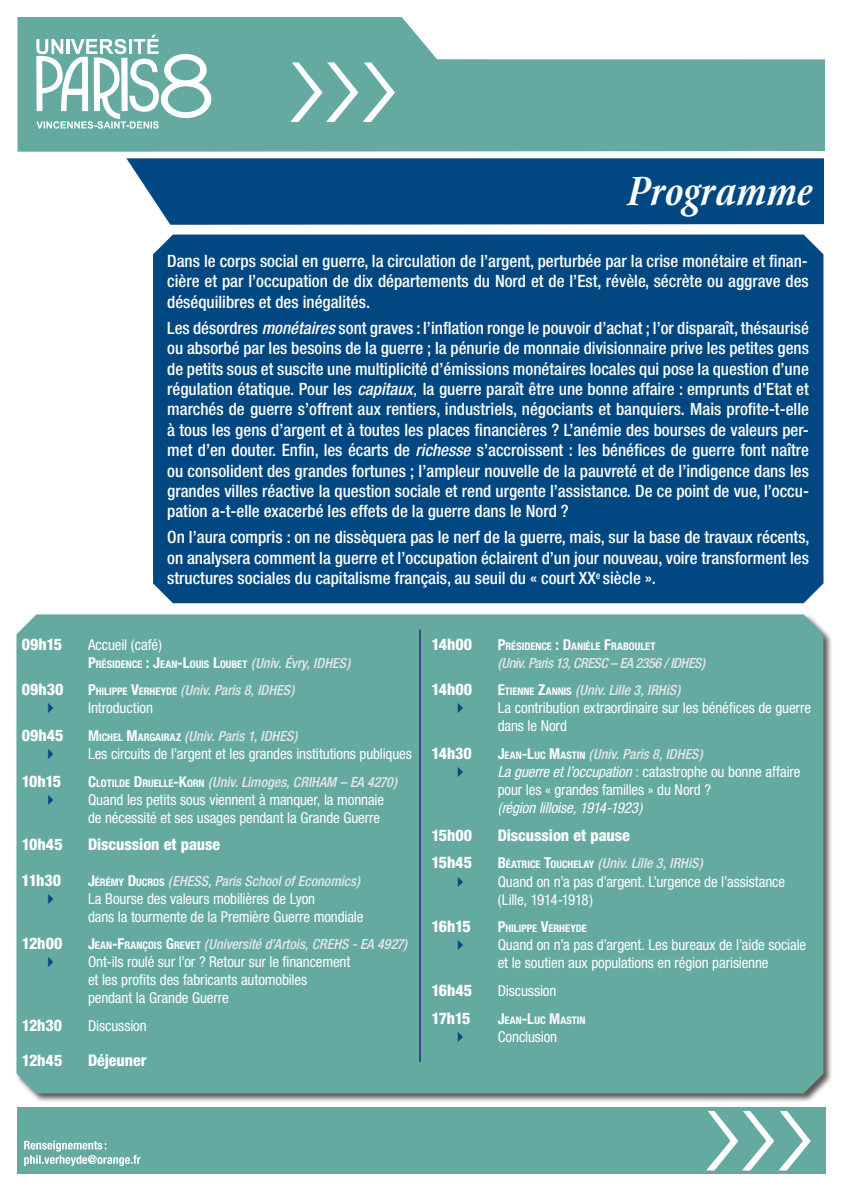
<style>
.page{position:relative;width:842px;height:1191px;background:#fff}
.page>*{position:absolute;margin:0;border:0;box-sizing:border-box;transform-origin:0 0}
.t1{font:italic 600 44px "Stone Print";color:#fff}
.t2{font:500 condensed 17px/20.4px "Helvetica Neue";color:#fff;text-align:justify}
.t3{font:800 condensed 16px "Helvetica Neue";letter-spacing:-.005em;color:#fff}
.t4{font:condensed 15px/18px "Helvetica Neue";letter-spacing:-.01em;color:#fff}
.t5{font:italic condensed 15px "Helvetica Neue";letter-spacing:-.01em;color:#fff}
.t6{font:italic 500 condensed 14px "Helvetica Neue";color:#e6e7e9}
.t7{font:italic 500 condensed 14px "Helvetica Neue";letter-spacing:-.03em;color:#e6e7e9}
.t8{font:700 condensed 10.5px "Helvetica Neue";color:#fff}
.s1{font-style:italic}
.s2{font-weight:400;font-stretch:normal}
.s3{font-size:15px}
.s4{font-weight:500;font-style:italic;font-size:14px;color:#e6e7e9}
.s5{font-weight:700;font-style:normal;font-size:15px;color:#fff}
.s6{font-weight:700;font-style:normal;font-size:10.5px;color:#fff}
</style>
<div class="page">
<svg style="left:18px;top:17px;width:807px;height:135px;fill:#64aaa1"></svg>
<div style="left:17px;top:1107px;width:809px;height:67px;background:#64aaa1"></div>
<svg style="left:36px;top:35px;width:176px;height:94px"></svg>
<svg style="left:290px;top:62px;width:105px;height:60px"></svg>
<div style="left:126px;top:158px;width:698px;height:67px;background:#014883"></div>
<svg style="left:24px;top:1140px;width:117px;height:26px"></svg>
<svg style="left:706px;top:1111px;width:105px;height:59px"></svg>
<div style="left:15px;top:613px;width:818px;height:489px;background:#231f20;opacity:.75"></div>
<div style="left:17px;top:614px;width:806px;height:479px;background:#64aaa1"></div>
<div style="left:153px;top:234px;width:670px;height:369px;background:#014883"></div>
<hr style="left:419px;top:629px;width:2px;height:433px;background:#3c4b87">
<svg style="left:48px;top:703px;width:5px;height:10px"></svg>
<svg style="left:48px;top:748px;width:5px;height:11px"></svg>
<svg style="left:48px;top:794px;width:5px;height:10px"></svg>
<svg style="left:48px;top:893px;width:5px;height:10px"></svg>
<svg style="left:48px;top:957px;width:5px;height:10px"></svg>
<svg style="left:458px;top:703px;width:5px;height:10px"></svg>
<svg style="left:458px;top:766px;width:5px;height:11px"></svg>
<svg style="left:458px;top:876px;width:5px;height:10px"></svg>
<svg style="left:458px;top:940px;width:5px;height:10px"></svg>
<svg style="left:458px;top:1031px;width:5px;height:10px"></svg>
<h1 class="t1" style="left:628px;top:164px;width:186px">Programme</h1>
<p class="t2" style="left:167px;top:250px;width:643px">Dans le corps social en guerre, la circulation de l’argent, perturbée par la crise monétaire et finan&shy;cière et par l’occupation de dix départements du Nord et de l’Est, révèle, sécrète ou aggrave des déséquilibres et des inégalités.</p>
<p class="t2" style="left:167px;top:317px;width:643px">Les désordres <span class="s1">monétaires</span> sont graves : l’inflation ronge le pouvoir d’achat ; l’or disparaît, thésaurisé ou absorbé par les besoins de la guerre ; la pénurie de monnaie divisionnaire prive les petites gens de petits sous et suscite une multiplicité d’émissions monétaires locales qui pose la question d’une régulation étatique. Pour les <span class="s1">capitaux</span><span class="s2">,</span> la guerre paraît être une bonne affaire : emprunts d’Etat et marchés de guerre s’offrent aux rentiers, industriels, négociants et banquiers. Mais profite-t-elle à tous les gens d’argent et à toutes les places financières ? L’anémie des bourses de valeurs per&shy;met d’en douter. Enfin, les écarts de <span class="s1">richesse</span> s’accroissent : les bénéfices de guerre font naître ou consolident des grandes fortunes ; l’ampleur nouvelle de la pauvreté et de l’indigence dans les grandes villes réactive la question sociale et rend urgente l’assistance. De ce point de vue, l’occu&shy;pation a-t-elle exacerbé les effets de la guerre dans le Nord ?</p>
<p class="t2" style="left:167px;top:527px;width:644px">On l’aura compris : on ne dissèquera pas le nerf de la guerre, mais, sur la base de travaux récents, on analysera comment la guerre et l’occupation éclairent d’un jour nouveau, voire transforment les structures sociales du capitalisme français, au seuil du « court XX<sup>e</sup> siècle ».</p>
<p class="t3" style="left:22px;top:634px;width:42px">09h15</p>
<p class="t4" style="left:88px;top:635px;width:76px">Accueil (café)</p>
<p class="t8" style="left:88px;top:657px;width:264px"><span class="s3">P</span>RÉSIDENCE <span class="s3">: J</span>EAN<span class="s3">-L</span>OUIS <span class="s3">L</span>OUBET <span class="s4">(Univ. Évry, IDHES)</span></p>
<p class="t3" style="left:22px;top:679px;width:43px">09h30</p>
<p class="t6" style="left:88px;top:682px;width:208px"><span class="s5">P</span><span class="s6">HILIPP E</span> <span class="s5">V</span><span class="s6">ERHEYDE</span> (Univ. Paris 8, IDHES)</p>
<p class="t4" style="left:88px;top:699px;width:67px">Introduction</p>
<p class="t3" style="left:22px;top:725px;width:43px">09h45</p>
<p class="t6" style="left:88px;top:727px;width:211px"><span class="s5">M</span><span class="s6">ICHEL</span> <span class="s5">M</span><span class="s6">ARGAIRAZ</span> (Univ. Paris 1, IDHES)</p>
<p class="t4" style="left:88px;top:744px;width:325px">Les circuits de l’argent et les grandes institutions publiques</p>
<p class="t3" style="left:22px;top:771px;width:41px">10h15</p>
<p class="t6" style="left:88px;top:773px;width:311px"><span class="s5">C</span><span class="s6">LOTILDE</span> <span class="s5">D</span><span class="s6">RUELL E</span><span class="s5">-K</span><span class="s6">ORN</span> (Univ. Limoges, CRIHAM – EA 4270)</p>
<p class="t4" style="left:88px;top:790px;width:298px">Quand les petits sous viennent à manquer, la monnaie de nécessité et ses usages pendant la Grande Guerre</p>
<p class="t3" style="left:22px;top:835px;width:42px">10h45</p>
<p class="t3" style="left:88px;top:835px;width:134px">Discussion et pause</p>
<p class="t3" style="left:22px;top:870px;width:41px">11h30</p>
<p class="t6" style="left:88px;top:872px;width:273px"><span class="s5">J</span><span class="s6">ÉRÉMY</span> <span class="s5">D</span><span class="s6">UCROS</span> (EHESS, Paris School of Economics)</p>
<p class="t4" style="left:88px;top:889px;width:277px">La Bourse des valeurs mobilières de Lyon<br>dans la tourmente de la Première Guerre mondiale</p>
<p class="t3" style="left:22px;top:933px;width:42px">12h00</p>
<p class="t6" style="left:88px;top:936px;width:321px"><span class="s5">J</span><span class="s6">EAN</span><span class="s5">-F</span><span class="s6">RANÇOIS</span> <span class="s5">G</span><span class="s6">REVET</span> (Université d’Artois, CREHS - EA 4927)</p>
<p class="t4" style="left:88px;top:953px;width:264px">Ont-ils roulé sur l’or ? Retour sur le financement et les profits des fabricants automobiles pendant la Grande Guerre</p>
<p class="t3" style="left:22px;top:1015px;width:42px">12h30</p>
<p class="t4" style="left:88px;top:1016px;width:60px">Discussion</p>
<p class="t3" style="left:22px;top:1050px;width:42px">12h45</p>
<p class="t3" style="left:88px;top:1050px;width:60px">Déjeuner</p>
<p class="t3" style="left:431px;top:634px;width:42px">14h00</p>
<p class="t8" style="left:498px;top:639px;width:159px"><span class="s3">P</span>RÉSIDENCE <span class="s3">: D</span>ANIÈLE <span class="s3">F</span>RABOULET</p>
<p class="t7" style="left:498px;top:654px;width:209px">(Univ. Paris 13, CRESC – EA 2356 / IDHES)</p>
<p class="t3" style="left:431px;top:679px;width:42px">14h00</p>
<p class="t6" style="left:498px;top:682px;width:184px"><span class="s5">E</span><span class="s6">TIENNE</span> <span class="s5">Z</span><span class="s6">ANNIS</span> (Univ. Lille 3, IRHiS)</p>
<p class="t4" style="left:498px;top:699px;width:315px">La contribution extraordinaire sur les bénéfices de guerre dans le Nord</p>
<p class="t3" style="left:431px;top:743px;width:42px">14h30</p>
<p class="t6" style="left:498px;top:745px;width:207px"><span class="s5">J</span><span class="s6">EAN</span><span class="s5">-L</span><span class="s6">UC</span> <span class="s5">M</span><span class="s6">ASTIN</span> (Univ. Paris 8, IDHES)</p>
<p class="t4" style="left:498px;top:762px;width:304px"><span class="s1">La guerre et l’occupation</span> : catastrophe ou bonne affaire pour les « grandes familles » du Nord ?</p>
<p class="t5" style="left:498px;top:799px;width:146px">(région lilloise, 1914-1923)</p>
<p class="t3" style="left:431px;top:825px;width:42px">15h00</p>
<p class="t3" style="left:498px;top:825px;width:134px">Discussion et pause</p>
<p class="t3" style="left:431px;top:853px;width:42px">15h45</p>
<p class="t6" style="left:498px;top:855px;width:206px"><span class="s5">B</span><span class="s6">ÉATRICE</span> <span class="s5">T</span><span class="s6">OUCHELAY</span> (Univ. Lille 3, IRHiS)</p>
<p class="t4" style="left:498px;top:872px;width:289px">Quand on n’a pas d’argent. L’urgence de l’assistance (Lille, 1914-1918)</p>
<p class="t3" style="left:431px;top:916px;width:41px">16h15</p>
<p class="t8" style="left:498px;top:922px;width:91px"><span class="s3">P</span>HILIPPE <span class="s3">V</span>ERHEYDE</p>
<p class="t4" style="left:498px;top:935px;width:310px">Quand on n’a pas d’argent. Les bureaux de l’aide sociale et le soutien aux populations en région parisienne</p>
<p class="t3" style="left:431px;top:980px;width:42px">16h45</p>
<p class="t4" style="left:498px;top:981px;width:60px">Discussion</p>
<p class="t3" style="left:431px;top:1008px;width:41px">17h15</p>
<p class="t8" style="left:498px;top:1013px;width:89px"><span class="s3">J</span>EAN<span class="s3">-L</span>UC <span class="s3">M</span>ASTIN</p>
<p class="t4" style="left:498px;top:1027px;width:61px">Conclusion</p>
</div>
